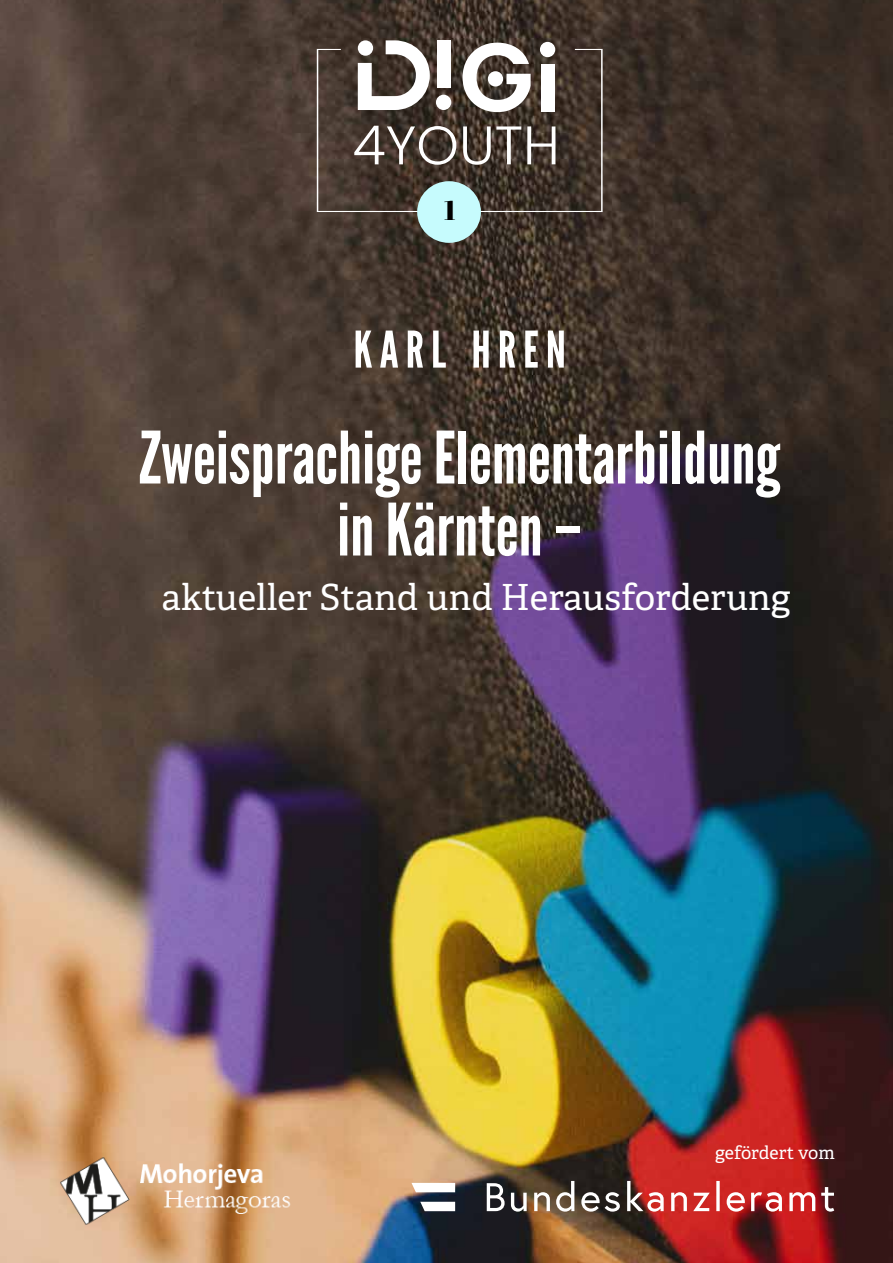
<style>
.page{position:relative;width:893px;height:1263px;background:#fff}
.page>*{position:absolute;margin:0;border:0;box-sizing:border-box;transform-origin:0 0}
.t1{font:72px/72px "League Gothic";color:#fff;text-align:center}
.t2{font:50.4px "League Gothic";letter-spacing:.145em;color:#fff}
.t3{font:36px "Adelle";color:#fff}
.t4{font:27px "Abril Fatface";color:#000}
.t5{font:18px "Adelle";color:#fff}
</style>
<div class="page">
<img style="left:0;top:0;width:893px;height:1263px">
<img style="left:487px;top:1181px;width:347px;height:30px">
<svg style="left:411px;top:1183px;width:44px;height:9px"></svg>
<svg style="left:420px;top:1202px;width:35px;height:9px"></svg>
<svg style="left:358px;top:40px;width:72px;height:9px"></svg>
<div style="left:358px;top:40px;width:15px;height:16px;background:#fff;border-radius:50%"></div>
<div style="left:540px;top:42px;width:15px;height:15px;background:#fff;border-radius:50%"></div>
<div style="left:438px;top:40px;width:13px;height:47px;background:#fff"></div>
<svg style="left:463px;top:43px;width:68px;height:6px"></svg>
<svg style="left:317px;top:49px;width:286px;height:163px"></svg>
<div style="left:417px;top:181px;width:64px;height:62px;background:#c6fbfd;border-radius:50%"></div>
<img style="left:56px;top:1154px;width:242px;height:75px">
<p class="t4" style="left:444px;top:192px;width:13px">1</p>
<p class="t2" style="left:354px;top:320px;width:214px">KARL HREN</p>
<p class="t1" style="left:139px;top:422px;width:643px">Zweisprachige Elementarbildung in Kärnten –</p>
<p class="t3" style="left:162px;top:571px;width:630px">aktueller Stand und Herausforderung</p>
<p class="t5" style="left:715px;top:1139px;width:121px">gefördert vom</p>
</div>
